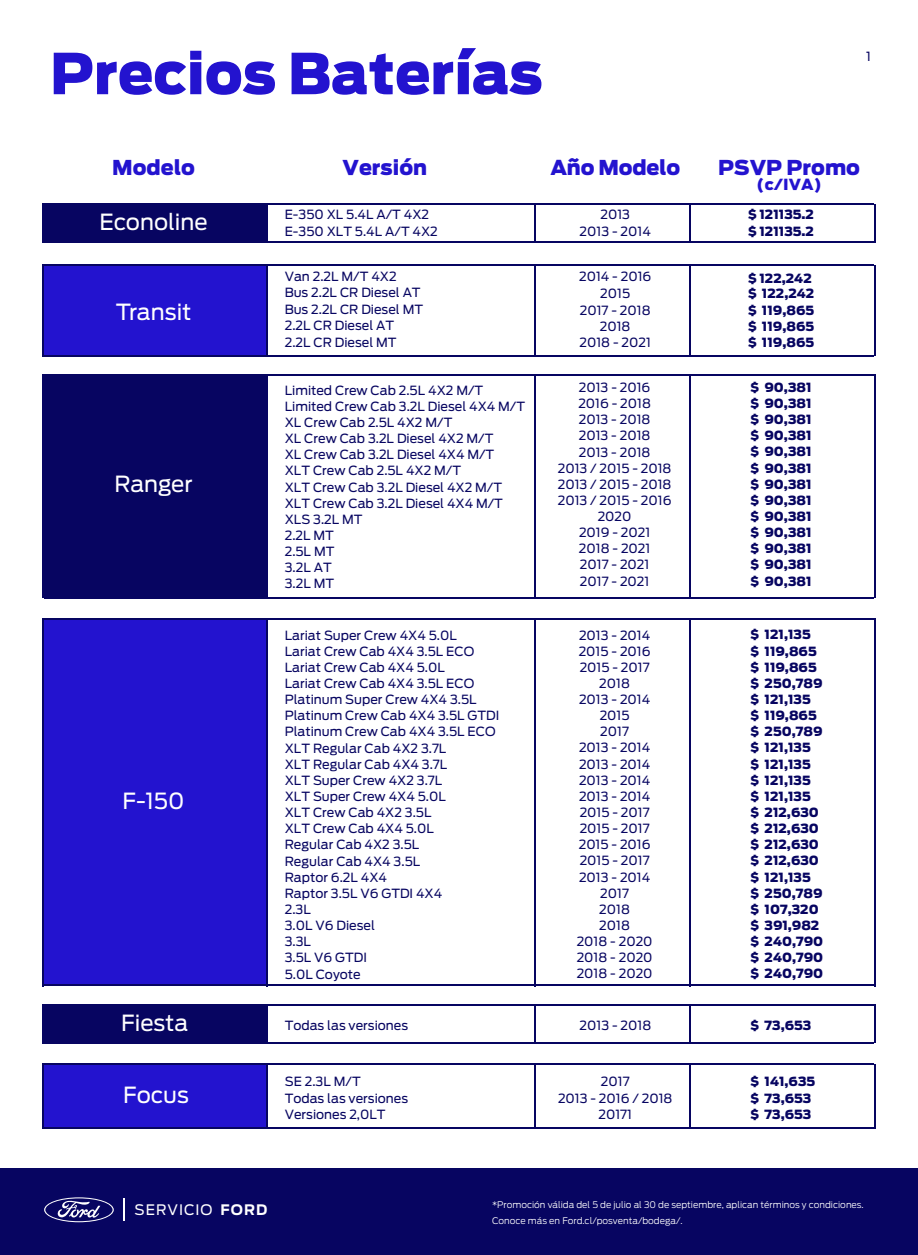
<style>
.page{position:relative;width:918px;height:1255px;background:#fff}
.page>*{position:absolute;margin:0;border:0;box-sizing:border-box;transform-origin:0 0}
.t1{font:900 55.95px "Ford Antenna";color:#2313cf}
.t2{font:22.05px "Ford Antenna";color:#fff}
.t3{font:900 20.4px "Ford Antenna";color:#2313cf}
.t4{font:900 15.15px "Ford Antenna";color:#2313cf}
.t5{font:14.4px "Ford Antenna";letter-spacing:.07em;color:#fff}
.t6{font:12.6px/16.2px "Ford Antenna";color:#070561}
.t7{font:900 12.6px/16.2px "Ford Antenna";color:#070561}
.t8{font:300 9px/16.2px "Ford Antenna";color:#fff}
.s1{font-weight:700}
</style>
<div class="page">
<div style="left:43px;top:374px;width:223px;height:224px;background:#070561"></div>
<div style="left:43px;top:203px;width:223px;height:40px;background:#070561"></div>
<hr style="left:44px;top:203px;width:830px;height:2px;background:#070561">
<hr style="left:44px;top:241px;width:830px;height:2px;background:#070561">
<hr style="left:874px;top:205px;width:1px;height:38px;background:#070561">
<hr style="left:266px;top:205px;width:2px;height:38px;background:#070561">
<hr style="left:534px;top:205px;width:2px;height:38px;background:#070561">
<hr style="left:689px;top:205px;width:1px;height:38px;background:#070561">
<div style="left:43px;top:1004px;width:223px;height:39px;background:#070561"></div>
<hr style="left:44px;top:1004px;width:830px;height:1px;background:#070561">
<hr style="left:44px;top:1042px;width:830px;height:1px;background:#070561">
<hr style="left:874px;top:1004px;width:1px;height:38px;background:#070561">
<hr style="left:266px;top:1005px;width:2px;height:38px;background:#070561">
<hr style="left:534px;top:1005px;width:2px;height:38px;background:#070561">
<hr style="left:689px;top:1005px;width:1px;height:38px;background:#070561">
<div style="left:43px;top:264px;width:223px;height:91px;background:#2313cf"></div>
<hr style="left:44px;top:264px;width:830px;height:1px;background:#070561">
<hr style="left:44px;top:355px;width:830px;height:1px;background:#070561">
<hr style="left:874px;top:265px;width:1px;height:91px;background:#070561">
<hr style="left:43px;top:264px;width:1px;height:92px;background:#070561">
<hr style="left:266px;top:265px;width:2px;height:91px;background:#070561">
<hr style="left:534px;top:265px;width:2px;height:91px;background:#070561">
<hr style="left:689px;top:265px;width:1px;height:91px;background:#070561">
<div style="left:43px;top:1063px;width:223px;height:64px;background:#2313cf"></div>
<hr style="left:44px;top:1063px;width:830px;height:1px;background:#070561">
<hr style="left:44px;top:1127px;width:830px;height:1px;background:#070561">
<hr style="left:874px;top:1064px;width:1px;height:64px;background:#070561">
<hr style="left:43px;top:1063px;width:1px;height:65px;background:#070561">
<hr style="left:266px;top:1064px;width:2px;height:64px;background:#070561">
<hr style="left:534px;top:1064px;width:2px;height:64px;background:#070561">
<hr style="left:689px;top:1064px;width:1px;height:64px;background:#070561">
<hr style="left:44px;top:374px;width:830px;height:2px;background:#070561">
<hr style="left:44px;top:597px;width:830px;height:2px;background:#070561">
<hr style="left:874px;top:374px;width:1px;height:224px;background:#070561">
<hr style="left:266px;top:374px;width:2px;height:224px;background:#070561">
<hr style="left:534px;top:374px;width:2px;height:224px;background:#070561">
<hr style="left:689px;top:374px;width:1px;height:224px;background:#070561">
<div style="left:43px;top:618px;width:223px;height:366px;background:#2313cf"></div>
<hr style="left:44px;top:618px;width:830px;height:1px;background:#070561">
<hr style="left:44px;top:984px;width:830px;height:2px;background:#070561">
<hr style="left:874px;top:618px;width:1px;height:368px;background:#070561">
<hr style="left:43px;top:618px;width:1px;height:368px;background:#070561">
<hr style="left:266px;top:618px;width:2px;height:368px;background:#070561">
<hr style="left:534px;top:618px;width:2px;height:368px;background:#070561">
<hr style="left:689px;top:618px;width:1px;height:368px;background:#070561">
<div style="left:0;top:1168px;width:918px;height:86px;background:#070561"></div>
<svg style="left:44px;top:1197px;width:70px;height:25px"></svg>
<hr style="left:123px;top:1197px;width:2px;height:23px;background:#fff">
<h1 class="t1" style="left:50px;top:22px;width:494px">Precios Baterías</h1>
<p class="t6" style="left:866px;top:47px;width:6px">1</p>
<h3 class="t3" style="left:112px;top:148px;width:84px">Modelo</h3>
<h3 class="t3" style="left:343px;top:148px;width:86px">Versión</h3>
<h3 class="t3" style="left:550px;top:148px;width:131px">Año Modelo</h3>
<h3 class="t3" style="left:718px;top:148px;width:143px">PSVP Promo</h3>
<p class="t4" style="left:756px;top:170px;width:67px">(c/IVA)</p>
<h2 class="t2" style="left:99px;top:203px;width:110px">Econoline</h2>
<p class="t6" style="left:285px;top:204px;width:155px;line-height:17.1px">E-350 XL 5.4L A/T 4X2<br>E-350 XLT 5.4L A/T 4X2</p>
<p class="t6" style="left:580px;top:205px;width:73px;line-height:17px;text-align:center">2013<br>2013 - 2014</p>
<p class="t7" style="left:748px;top:204px;width:67px;line-height:17.4px">$ 121135.2 $ 121135.2</p>
<h2 class="t2" style="left:116px;top:293px;width:77px">Transit</h2>
<h2 class="t2" style="left:114px;top:465px;width:80px">Ranger</h2>
<h2 class="t2" style="left:123px;top:782px;width:63px">F-150</h2>
<p class="t6" style="left:285px;top:267px;width:137px;line-height:15.5px">Van 2.2L M/T 4X2<br>Bus 2.2L CR Diesel AT</p>
<p class="t6" style="left:285px;top:300px;width:140px">Bus 2.2L CR Diesel MT<br>2.2L CR Diesel AT<br>2.2L CR Diesel MT</p>
<p class="t6" style="left:579px;top:267px;width:74px;text-align:center">2014 - 2016<br>2015<br>2017 - 2018<br>2018<br>2018 - 2021</p>
<p class="t7" style="left:748px;top:269px;width:68px">$ 122,242 $ 122,242 $ 119,865 $ 119,865 $ 119,865</p>
<p class="t6" style="left:285px;top:381px;width:242px">Limited Crew Cab 2.5L 4X2 M/T<br>Limited Crew Cab 3.2L Diesel 4X4 M/T<br>XL Crew Cab 2.5L 4X2 M/T<br>XL Crew Cab 3.2L Diesel 4X2 M/T<br>XL Crew Cab 3.2L Diesel 4X4 M/T<br>XLT Crew Cab 2.5L 4X2 M/T<br>XLT Crew Cab 3.2L Diesel 4X2 M/T<br>XLT Crew Cab 3.2L Diesel 4X4 M/T<br>XLS 3.2L MT<br>2.2L MT<br>2.5L MT<br>3.2L AT<br>3.2L MT</p>
<p class="t6" style="left:558px;top:378px;width:115px;text-align:center">2013 - 2016<br>2016 - 2018<br>2013 - 2018<br>2013 - 2018<br>2013 - 2018<br>2013 / 2015 - 2018<br>2013 / 2015 - 2018<br>2013 / 2015 - 2016<br>2020<br>2019 - 2021<br>2018 - 2021<br>2017 - 2021<br>2017 - 2021</p>
<p class="t7" style="left:751px;top:378px;width:62px;text-align:justify">$ 90,381 $ 90,381 $ 90,381 $ 90,381 $ 90,381 $ 90,381 $ 90,381 $ 90,381 $ 90,381 $ 90,381 $ 90,381 $ 90,381 $ 90,381</p>
<p class="t6" style="left:285px;top:625px;width:216px">Lariat Super Crew 4X4 5.0L<br>Lariat Crew Cab 4X4 3.5L ECO<br>Lariat Crew Cab 4X4 5.0L<br>Lariat Crew Cab 4X4 3.5L ECO<br>Platinum Super Crew 4X4 3.5L<br>Platinum Crew Cab 4X4 3.5L GTDI<br>Platinum Crew Cab 4X4 3.5L ECO<br>XLT Regular Cab 4X2 3.7L<br>XLT Regular Cab 4X4 3.7L<br>XLT Super Crew 4X2 3.7L<br>XLT Super Crew 4X4 5.0L<br>XLT Crew Cab 4X2 3.5L<br>XLT Crew Cab 4X4 5.0L<br>Regular Cab 4X2 3.5L<br>Regular Cab 4X4 3.5L<br>Raptor 6.2L 4X4<br>Raptor 3.5L V6 GTDI 4X4<br>2.3L<br>3.0L V6 Diesel<br>3.3L<br>3.5L V6 GTDI<br>5.0L Coyote</p>
<p class="t6" style="left:577px;top:625px;width:77px;text-align:center">2013 - 2014<br>2015 - 2016<br>2015 - 2017<br>2018<br>2013 - 2014<br>2015<br>2017<br>2013 - 2014<br>2013 - 2014<br>2013 - 2014<br>2013 - 2014<br>2015 - 2017<br>2015 - 2017<br>2015 - 2016<br>2015 - 2017<br>2013 - 2014<br>2017<br>2018<br>2018<br>2018 - 2020<br>2018 - 2020<br>2018 - 2020</p>
<p class="t7" style="left:751px;top:625px;width:74px">$ 121,135<br>$ 119,865 $ 119,865 $ 250,789 $ 121,135<br>$ 119,865 $ 250,789 $ 121,135<br>$ 121,135<br>$ 121,135<br>$ 121,135<br>$ 212,630 $ 212,630 $ 212,630 $ 212,630 $ 121,135<br>$ 250,789 $ 107,320 $ 391,982 $ 240,790 $ 240,790 $ 240,790</p>
<h2 class="t2" style="left:121px;top:1003px;width:68px">Fiesta</h2>
<p class="t6" style="left:285px;top:1015px;width:125px">Todas las versiones</p>
<p class="t6" style="left:580px;top:1015px;width:73px">2013 - 2018</p>
<p class="t7" style="left:751px;top:1015px;width:62px">$ 73,653</p>
<h2 class="t2" style="left:123px;top:1075px;width:67px">Focus</h2>
<p class="t6" style="left:285px;top:1072px;width:125px">SE 2.3L M/T<br>Todas las versiones<br>Versiones 2,0LT</p>
<p class="t6" style="left:558px;top:1072px;width:116px;text-align:center">2017<br>2013 - 2016 / 2018<br>20171</p>
<p class="t7" style="left:751px;top:1072px;width:66px">$ 141,635 $ 73,653 $ 73,653</p>
<p class="t5" style="left:135px;top:1197px;width:134px">SERVICIO <span class="s1">FORD</span></p>
<p class="t8" style="left:492px;top:1195px;width:373px">*Promoción válida del 5 de julio al 30 de septiembre, aplican términos y condiciones.<br>Conoce más en Ford.cl/posventa/bodega/.</p>
</div>
